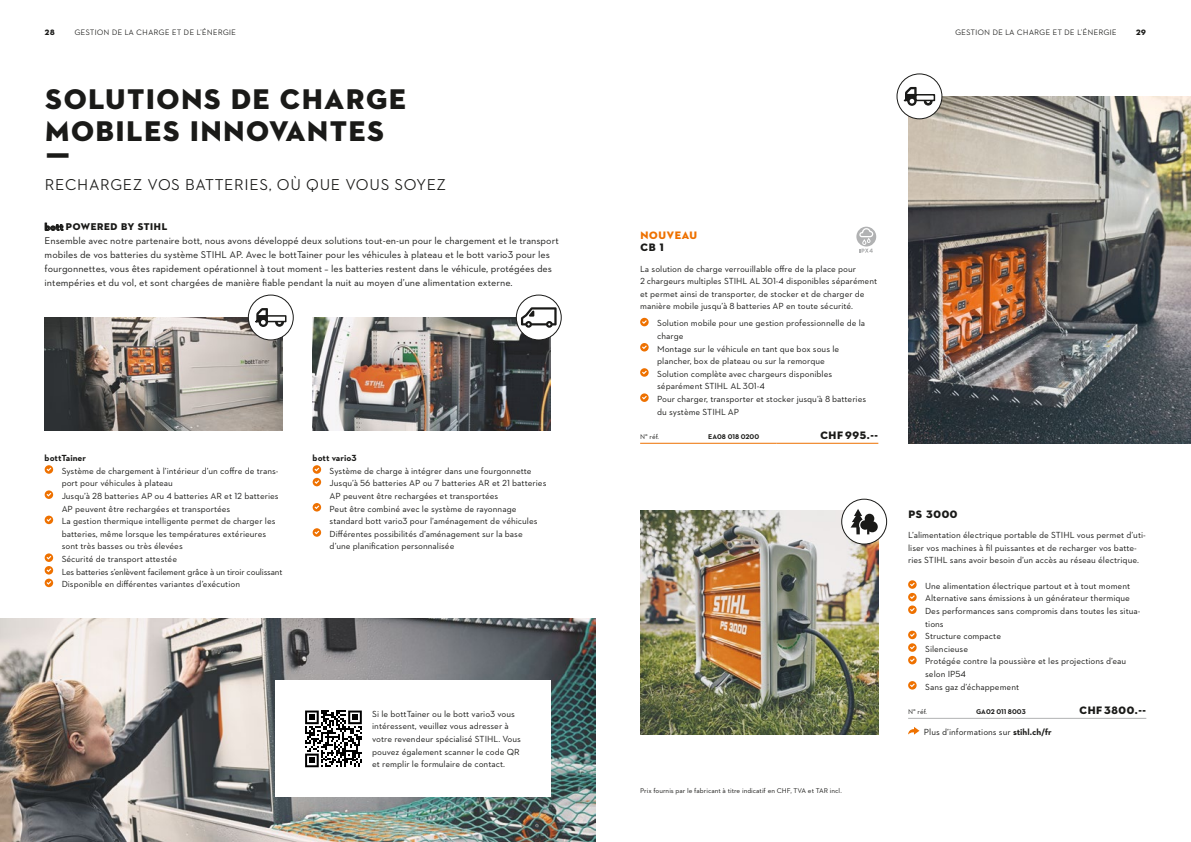
<style>
.page{position:relative;width:1191px;height:842px;background:#fff}
.page>*{position:absolute;margin:0;border:0;box-sizing:border-box;transform-origin:0 0}
.t1{font:29px/31.9px "STIHL Contraface Display Titling";color:#1a1a18}
.t2{font:500 16px "STIHL Contraface Display";color:#1a1a18}
.t3{font:11px "STIHL Contraface Display Titling";color:#1a1a18}
.t4{font:11px "STIHL Contraface Display Titling";color:#ee7100}
.t5{font:10px/14px "STIHL Contraface Text";color:#1a1a18}
.t6{font:10px "STIHL Contraface Display Titling";color:#1a1a18}
.t7{font:9px/12.6px "STIHL Contraface Text";color:#1a1a18}
.t8{font:700 9px "STIHL Contraface Text";color:#1a1a18}
.t9{font:500 8px "STIHL Contraface Display";letter-spacing:-.01em;color:#1a1a18}
.t10{font:8px "STIHL Contraface Display Titling";color:#1a1a18}
.t11{font:7px "STIHL Contraface Text";color:#1a1a18}
.t12{font:700 7px "STIHL Contraface Text";color:#1a1a18}
.s1{font-family:"STIHL Contraface Text";font-weight:700}
.s2{font-weight:700}
</style>
<div class="page">
<img style="left:0;top:618px;width:595px;height:224px">
<img style="left:908px;top:96px;width:283px;height:347px">
<img style="left:640px;top:510px;width:238px;height:225px">
<img style="left:45px;top:317px;width:238px;height:114px">
<img style="left:313px;top:317px;width:238px;height:114px">
<div style="left:841px;top:499px;width:45px;height:45px;background:#fff;border-radius:50%"></div>
<svg style="left:850px;top:509px;width:27px;height:25px"></svg>
<div style="left:841px;top:499px;width:46px;height:45px;border:1px solid #1a1a18;border-radius:50%"></div>
<svg style="left:45px;top:465px;width:8px;height:9px"></svg>
<svg style="left:45px;top:490px;width:8px;height:9px"></svg>
<svg style="left:45px;top:516px;width:8px;height:8px"></svg>
<svg style="left:45px;top:553px;width:8px;height:34px"></svg>
<svg style="left:313px;top:465px;width:8px;height:21px"></svg>
<svg style="left:313px;top:503px;width:8px;height:8px"></svg>
<svg style="left:313px;top:528px;width:8px;height:9px"></svg>
<div style="left:248px;top:295px;width:45px;height:45px;background:#fff;border-radius:50%"></div>
<svg style="left:255px;top:308px;width:14px;height:19px"></svg>
<svg style="left:275px;top:322px;width:9px;height:5px"></svg>
<div style="left:266px;top:315px;width:20px;height:7px;border:2px solid #1a1a18"></div>
<div style="left:248px;top:295px;width:45px;height:45px;border:1px solid #1a1a18;border-radius:50%"></div>
<div style="left:897px;top:74px;width:45px;height:45px;background:#fff;border-radius:50%"></div>
<svg style="left:903px;top:86px;width:14px;height:20px"></svg>
<svg style="left:923px;top:101px;width:10px;height:5px"></svg>
<div style="left:915px;top:94px;width:20px;height:7px;border:2px solid #1a1a18"></div>
<div style="left:896px;top:74px;width:46px;height:45px;border:1px solid #1a1a18;border-radius:50%"></div>
<div style="left:516px;top:295px;width:45px;height:45px;background:#fff;border-radius:50%"></div>
<svg style="left:521px;top:307px;width:35px;height:21px"></svg>
<div style="left:516px;top:295px;width:45px;height:45px;border:1px solid #1a1a18;border-radius:50%"></div>
<div style="left:275px;top:681px;width:276px;height:116px;background:#fff"></div>
<svg style="left:305px;top:710px;width:57px;height:57px"></svg>
<hr style="left:908px;top:718px;width:238px;height:1px;background:#b1b2b3">
<svg style="left:908px;top:580px;width:8px;height:34px"></svg>
<svg style="left:908px;top:631px;width:8px;height:33px"></svg>
<svg style="left:908px;top:681px;width:8px;height:9px"></svg>
<svg style="left:908px;top:727px;width:11px;height:8px"></svg>
<hr style="left:640px;top:443px;width:136px;height:1px;background:#ee7100">
<hr style="left:776px;top:443px;width:102px;height:1px;background:#ee7100">
<svg style="left:640px;top:318px;width:8px;height:8px"></svg>
<svg style="left:640px;top:343px;width:8px;height:8px"></svg>
<svg style="left:640px;top:368px;width:8px;height:9px"></svg>
<svg style="left:640px;top:393px;width:8px;height:9px"></svg>
<svg style="left:856px;top:227px;width:20px;height:19px"></svg>
<svg style="left:859px;top:228px;width:14px;height:25px"></svg>
<p class="t10" style="left:45px;top:27px;width:12px">28</p>
<p class="t9" style="left:74px;top:28px;width:163px">GESTION DE LA CHARGE ET DE L’ÉNERGIE</p>
<p class="t9" style="left:955px;top:28px;width:163px">GESTION DE LA CHARGE ET DE L’ÉNERGIE</p>
<p class="t10" style="left:1135px;top:27px;width:12px">29</p>
<h1 class="t1" style="left:45px;top:83px;width:363px">SOLUTIONS DE CHARGE<br>MOBILES INNOVANTES<br>Ƒ</h1>
<h2 class="t2" style="left:45px;top:176px;width:403px">RECHARGEZ VOS BATTERIES, OÙ QUE VOUS SOYEZ</h2>
<p class="t6" style="left:45px;top:221px;width:124px"><span class="s1">bott</span> POWERED BY STIHL</p>
<p class="t5" style="left:45px;top:234px;width:515px">Ensemble avec notre partenaire bott, nous avons développé deux solutions tout-en-un pour le chargement et le transport mobiles de vos batteries du système STIHL AP. Avec le bottTainer pour les véhicules à plateau et le bott vario3 pour les fourgonnettes, vous êtes rapidement opérationnel à tout moment – les batteries restent dans le véhicule, protégées des intempéries et du vol, et sont chargées de manière fiable pendant la nuit au moyen d’une alimentation externe.</p>
<p class="t8" style="left:45px;top:452px;width:43px">bottTainer</p>
<p class="t7" style="left:62px;top:464px;width:222px">Système de chargement à l’intérieur d’un coffre de trans&shy;port pour véhicules à plateau<br>Jusqu’à 28 batteries AP ou 4 batteries AR et 12 batteries AP peuvent être rechargées et transportées<br>La gestion thermique intelligente permet de charger les batteries, même lorsque les températures extérieures sont très basses ou très élevées<br>Sécurité de transport attestée<br>Les batteries s’enlèvent facilement grâce à un tiroir coulissant Disponible en différentes variantes d’exécution</p>
<p class="t8" style="left:313px;top:452px;width:45px">bott vario3</p>
<p class="t7" style="left:330px;top:464px;width:218px">Système de charge à intégrer dans une fourgonnette Jusqu’à 56 batteries AP ou 7 batteries AR et 21 batteries AP peuvent être rechargées et transportées<br>Peut être combiné avec le système de rayonnage standard bott vario3 pour l’aménagement de véhicules Différentes possibilités d’aménagement sur la base<br>d’une planification personnalisée</p>
<p class="t7" style="left:372px;top:707px;width:150px">Si le bottTainer ou le bott vario3 vous intéressent, veuillez vous adresser à votre revendeur spécialisé STIHL. Vous pouvez également scanner le code QR et remplir le formulaire de contact.</p>
<p class="t4" style="left:640px;top:228px;width:59px">NOUVEAU</p>
<p class="t3" style="left:640px;top:241px;width:25px">CB 1</p>
<p class="t7" style="left:640px;top:262px;width:238px">La solution de charge verrouillable offre de la place pour<br>2 chargeurs multiples STIHL AL 301-4 disponibles séparément et permet ainsi de transporter, de stocker et de charger de manière mobile jusqu’à 8 batteries AP en toute sécurité.</p>
<p class="t7" style="left:657px;top:317px;width:211px">Solution mobile pour une gestion professionnelle de la charge<br>Montage sur le véhicule en tant que box sous le plancher, box de plateau ou sur la remorque<br>Solution complète avec chargeurs disponibles séparément STIHL AL 301-4<br>Pour charger, transporter et stocker jusqu’à 8 batteries du système STIHL AP</p>
<p class="t11" style="left:640px;top:432px;width:20px">N° réf.</p>
<p class="t12" style="left:708px;top:432px;width:52px">EA08 018 0200</p>
<p class="t3" style="left:820px;top:428px;width:60px">CHF995.--</p>
<p class="t11" style="left:640px;top:786px;width:203px">Prix fournis par le fabricant à titre indicatif en CHF, TVA et TAR incl.</p>
<p class="t3" style="left:908px;top:507px;width:51px">PS 3000</p>
<p class="t7" style="left:908px;top:529px;width:239px">L’alimentation électrique portable de STIHL vous permet d’uti&shy;liser vos machines à fil puissantes et de recharger vos batte&shy;ries STIHL sans avoir besoin d’un accès au réseau électrique.</p>
<p class="t7" style="left:925px;top:579px;width:217px">Une alimentation électrique partout et à tout moment<br>Alternative sans émissions à un générateur thermique<br>Des performances sans compromis dans toutes les situa&shy;tions<br>Structure compacte<br>Silencieuse<br>Protégée contre la poussière et les projections d’eau selon IP54<br>Sans gaz d’échappement</p>
<p class="t11" style="left:908px;top:707px;width:20px">N° réf.</p>
<p class="t12" style="left:976px;top:707px;width:51px">GA02 011 8003</p>
<p class="t3" style="left:1079px;top:703px;width:69px">CHF3800.--</p>
<p class="t7" style="left:924px;top:725px;width:129px">Plus d’informations sur <span class="s2">stihl.ch/fr</span></p>
</div>
